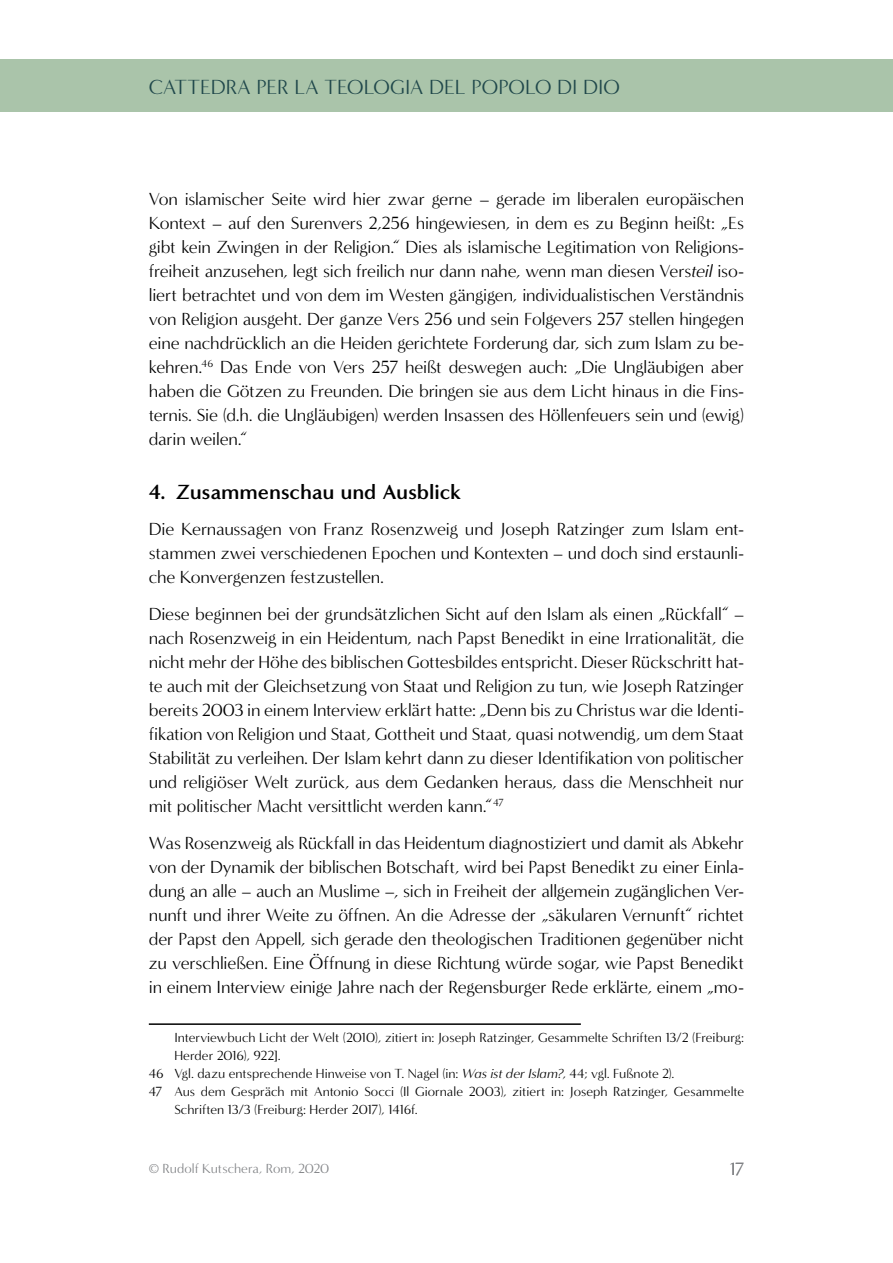
<style>
.page{position:relative;width:893px;height:1263px;background:#fff}
.page>*{position:absolute;margin:0;border:0;box-sizing:border-box;transform-origin:0 0}
.t1{font:21px "Minerva Modern";color:#20484b}
.t2{font:700 21px "Minerva Modern";color:#000}
.t3{font:18px/24px "Minerva Modern";letter-spacing:-.015em;color:#000;text-align:justify}
.t4{font:18px "Minerva Modern";color:#808285}
.t5{font:13.5px "Minerva Modern";letter-spacing:-.005em;color:#000}
.t6{font:13.5px "Minerva Modern";letter-spacing:-.01em;color:#808285}
.s1{font-style:italic}
</style>
<div class="page">
<div style="left:0;top:60px;width:893px;height:52px;background:#aac4aa"></div>
<hr style="left:149px;top:1023px;width:432px;height:2px;background:#000">
<p class="t1" style="left:149px;top:74px;width:473px">cattedra per la teologia del popolo di dio</p>
<p class="t3" style="left:149px;top:187px;width:597px">Von islamischer Seite wird hier zwar gerne – gerade im liberalen europäischen Kontext – auf den Surenvers 2,256 hingewiesen, in dem es zu Beginn heißt: „Es gibt kein Zwingen in der Religion.“ Dies als islamische Legitimation von Religions&shy;freiheit anzusehen, legt sich freilich nur dann nahe, wenn man diesen Vers<span class="s1">teil</span> iso&shy;liert betrachtet und von dem im Westen gängigen, individualistischen Verständnis von Religion ausgeht. Der ganze Vers 256 und sein Folgevers 257 stellen hingegen eine nachdrücklich an die Heiden gerichtete Forderung dar, sich zum Islam zu be&shy;kehren.<sup>46</sup> Das Ende von Vers 257 heißt deswegen auch: „Die Ungläubigen aber haben die Götzen zu Freunden. Die bringen sie aus dem Licht hinaus in die Fins&shy;ternis. Sie (d.h. die Ungläubigen) werden Insassen des Höllenfeuers sein und (ewig) darin weilen.“</p>
<p class="t2" style="left:149px;top:479px;width:314px">4. Zusammenschau und Ausblick</p>
<p class="t3" style="left:149px;top:518px;width:597px">Die Kernaussagen von Franz Rosenzweig und Joseph Ratzinger zum Islam ent&shy;stammen zwei verschiedenen Epochen und Kontexten – und doch sind erstaunli&shy;che Konvergenzen festzustellen.</p>
<p class="t3" style="left:149px;top:602px;width:597px">Diese beginnen bei der grundsätzlichen Sicht auf den Islam als einen „Rückfall“ – nach Rosenzweig in ein Heidentum, nach Papst Benedikt in eine Irrationalität, die nicht mehr der Höhe des biblischen Gottesbildes entspricht. Dieser Rückschritt hat&shy;te auch mit der Gleichsetzung von Staat und Religion zu tun, wie Joseph Ratzinger bereits 2003 in einem Interview erklärt hatte: „Denn bis zu Christus war die Identi&shy;fikation von Religion und Staat, Gottheit und Staat, quasi notwendig, um dem Staat Stabilität zu verleihen. Der Islam kehrt dann zu dieser Identifikation von politischer und religiöser Welt zurück, aus dem Gedanken heraus, dass die Menschheit nur mit politischer Macht versittlicht werden kann.“<sup>47</sup></p>
<p class="t3" style="left:149px;top:831px;width:597px">Was Rosenzweig als Rückfall in das Heidentum diagnostiziert und damit als Abkehr von der Dynamik der biblischen Botschaft, wird bei Papst Benedikt zu einer Einla&shy;dung an alle – auch an Muslime –, sich in Freiheit der allgemein zugänglichen Ver&shy;nunft und ihrer Weite zu öffnen. An die Adresse der „säkularen Vernunft“ richtet der Papst den Appell, sich gerade den theologischen Traditionen gegenüber nicht zu verschließen. Eine Öffnung in diese Richtung würde sogar, wie Papst Benedikt in einem Interview einige Jahre nach der Regensburger Rede erklärte, einem „mo-</p>
<p class="t5" style="left:174px;top:1030px;width:571px">Interviewbuch Licht der Welt (2010), zitiert in: Joseph Ratzinger, Gesammelte Schriften 13/2 (Freiburg:</p>
<p class="t5" style="left:174px;top:1048px;width:108px">H erder 2016), 922].</p>
<p class="t5" style="left:149px;top:1066px;width:527px">46 Vgl. dazu entsprechende Hinweise von T. Nagel (in: <span class="s1">Was ist der Islam?</span>, 44; vgl. Fußnote 2).</p>
<p class="t5" style="left:149px;top:1084px;width:597px">47 Aus dem Gespräch mit Antonio Socci (Il Giornale 2003), zitiert in: Joseph Ratzinger, Gesammelte</p>
<p class="t5" style="left:174px;top:1102px;width:245px">Schriften 13/3 (Freiburg: H erder 2017), 1416f.</p>
<p class="t6" style="left:149px;top:1161px;width:182px">© Rudolf Kutschera, Rom, 2020</p>
<p class="t4" style="left:730px;top:1159px;width:16px">17</p>
</div>
